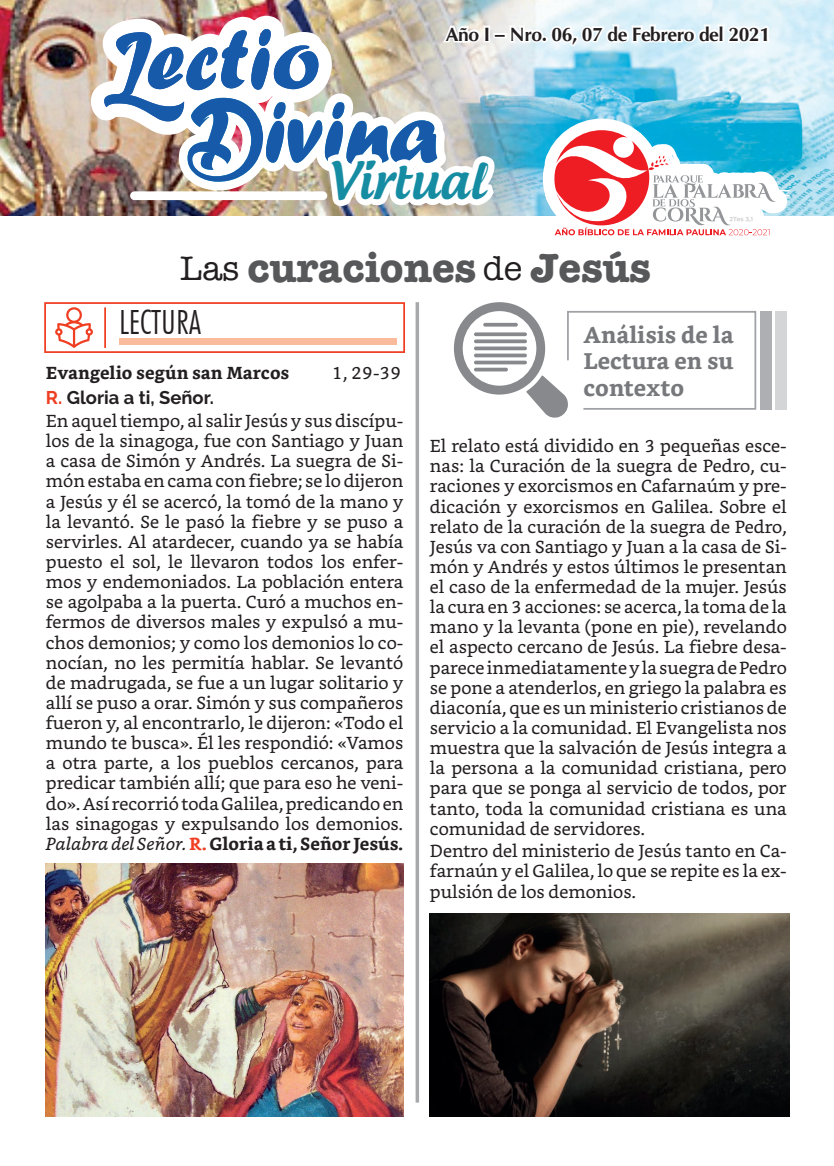
<style>
.page{position:relative;width:834px;height:1166px;background:#fff}
.page>*{position:absolute;margin:0;border:0;box-sizing:border-box;transform-origin:0 0}
.t1{font:89.25px/73px "Forte";letter-spacing:-.005em;color:#185aaa}
.t2{font:500 49.18px "Androgyne";letter-spacing:-.005em;color:#168ca3}
.t3{font:700 42px "American Typewriter";color:#57585a}
.t4{font:300 condensed 33.43px "Futura BT";color:#231f20}
.t5{font:700 22.75px/26.2px "Bookerly";color:#76787b;text-align:justify}
.t6{font:700 19.25px "CG Omega";letter-spacing:-.02em;color:#231f20}
.t7{font:700 18.38px "Raleway";color:#231f20}
.t8{font:17.5px/20.1px "Bookerly";color:#231f20;text-align:justify}
.t9{font:700 17.5px "Bookerly";color:#231f20}
.s1{font-family:"la Chatte Maman";font-size:141.05px}
.s2{font-family:"la Chatte Maman";font-size:141.05px;color:#16a2c2}
.s3{color:#16a2c2}
.s4{font-weight:400;font-size:35px;color:#231f20}
.s5{color:#ef3e22}
.s6{font-style:italic}
.s7{font-weight:700;color:#ef3e22}
.s8{font-weight:700}
</style>
<div class="page">
<img style="left:792px;top:0;width:41px;height:216px">
<img style="left:0;top:0;width:114px;height:216px">
<img style="left:114px;top:0;width:678px;height:236px">
<svg style="left:454px;top:302px;width:303px;height:116px"></svg>
<div style="left:759px;top:311px;width:12px;height:99px;background:#aeafb3"></div>
<div style="left:774px;top:311px;width:12px;height:99px;background:#d4d5d7"></div>
<div style="left:44px;top:302px;width:361px;height:51px;border:2px solid #ef3e22"></div>
<hr style="left:104px;top:307px;width:2px;height:41px;background:#ef3e22">
<svg style="left:55px;top:307px;width:38px;height:41px"></svg>
<div style="left:119px;top:338px;width:277px;height:7px;background:#fabb9d"></div>
<svg style="left:415px;top:302px;width:4px;height:800px;background:#b4b5b8"></svg>
<img style="left:46px;top:863px;width:357px;height:253px">
<img style="left:430px;top:914px;width:359px;height:202px">
<p class="t6" style="left:445px;top:22px;width:325px">Año I – Nro. 06, 07 de Febrero del 2021</p>
<h1 class="t1" style="left:191px;top:21px;width:248px;text-indent:-87px"><span class="s1">L</span>ectio<br><span class="s2">D</span><span class="s3">ivina</span></h1>
<h2 class="t2" style="left:327px;top:149px;width:160px">Virtual</h2>
<h3 class="t3" style="left:180px;top:231px;width:472px"><span class="s4">Las</span> curaciones <span class="s4">de</span> Jesús</h3>
<h3 class="t4" style="left:119px;top:302px;width:84px">LECTURA</h3>
<p class="t9" style="left:46px;top:362px;width:245px">Evangelio según san Marcos</p>
<p class="t8" style="left:332px;top:362px;width:71px">1, 29-39</p>
<p class="t7" style="left:46px;top:387px;width:170px"><span class="s5">R.</span> Gloria a ti, Señor.</p>
<p class="t8" style="left:46px;top:411px;width:359px">En aquel tiempo, al salir Jesús y sus discípu&shy;los de la sinagoga, fue con Santiago y Juan a casa de Simón y Andrés. La suegra de Si&shy;món estaba en cama con fiebre; se lo dijeron a Jesús y él se acercó, la tomó de la mano y la levantó. Se le pasó la fiebre y se puso a servirles. Al atardecer, cuando ya se había puesto el sol, le llevaron todos los enfer&shy;mos y endemoniados. La población entera se agolpaba a la puerta. Curó a muchos en&shy;fermos de diversos males y expulsó a mu&shy;chos demonios; y como los demonios lo co&shy;nocían, no les permitía hablar. Se levantó de madrugada, se fue a un lugar solitario y allí se puso a orar. Simón y sus compañeros fueron y, al encontrarlo, le dijeron: «Todo el mundo te busca». Él les respondió: «Vamos a otra parte, a los pueblos cercanos, para predicar también allí; que para eso he veni&shy;do». Así recorrió toda Galilea, predicando en las sinagogas y expulsando los demonios.<br><span class="s6">Palabra del Señor.</span> <span class="s7">R.</span> <span class="s8">Gloria a ti, Señor Jesús.</span></p>
<h3 class="t5" style="left:583px;top:322px;width:152px">Análisis de la Lectura en su contexto</h3>
<p class="t8" style="left:430px;top:436px;width:358px">El relato está dividido en 3 pequeñas esce&shy;nas: la Curación de la suegra de Pedro, cu&shy;raciones y exorcismos en Cafarnaúm y pre&shy;dicación y exorcismos en Galilea. Sobre el relato de la curación de la suegra de Pedro, Jesús va con Santiago y Juan a la casa de Si&shy;món y Andrés y estos últimos le presentan el caso de la enfermedad de la mujer. Jesús la cura en 3 acciones: se acerca, la toma de la mano y la levanta (pone en pie), revelando el aspecto cercano de Jesús. La fiebre desa&shy;parece inmediatamente y la suegra de Pedro se pone a atenderlos, en griego la palabra es diaconía, que es un ministerio cristianos de servicio a la comunidad. El Evangelista nos muestra que la salvación de Jesús integra a la persona a la comunidad cristiana, pero para que se ponga al servicio de todos, por tanto, toda la comunidad cristiana es una comunidad de servidores.</p>
<p class="t8" style="left:430px;top:841px;width:358px">Dentro del ministerio de Jesús tanto en Ca&shy;farnaún y el Galilea, lo que se repite es la ex&shy;pulsión de los demonios.</p>
</div>
